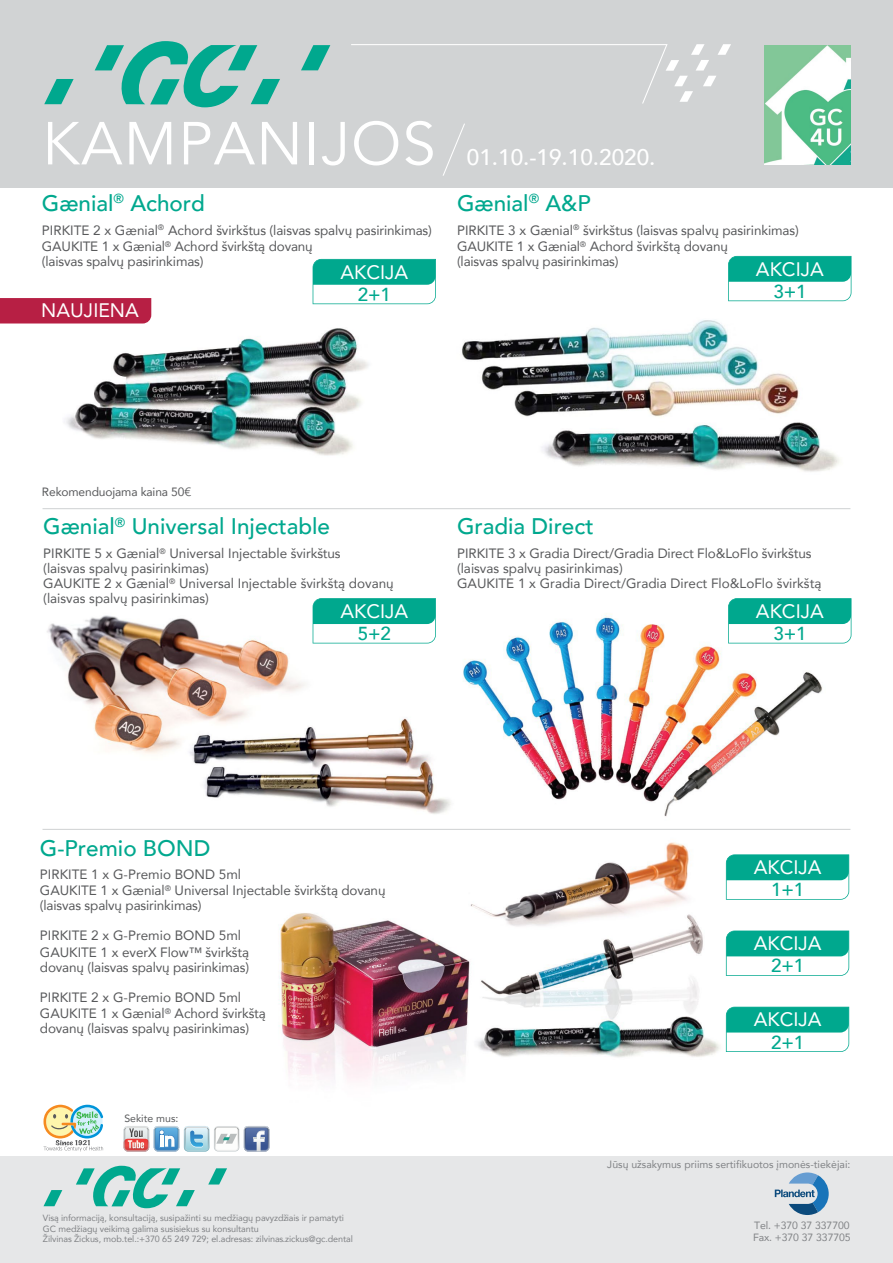
<style>
.page{position:relative;width:893px;height:1263px;background:#fff}
.page>*{position:absolute;margin:0;border:0;box-sizing:border-box;transform-origin:0 0}
.t1{font:60px "Avenir";letter-spacing:.02em;color:#fff}
.t2{font:500 22.5px "Avenir";color:#00a88e}
.t3{font:500 22.5px "Avenir";color:#fff}
.t4{font:19.5px "Avenir";color:#fff}
.t5{font:500 18.75px "Avenir";color:#00a88e}
.t6{font:13.5px/16.5px "Avenir";letter-spacing:-.005em;color:#58595b}
.t7{font:12px "Avenir";letter-spacing:-.01em;color:#58595b}
.t8{font:10.5px/12px "Avenir";color:#808285}
.t9{font:10.5px "Avenir";color:#58595b}
.t10{font:9px/10.5px "Avenir";letter-spacing:-.01em;color:#808285}
</style>
<div class="page">
<img style="left:0;top:187px;width:893px;height:970px">
<svg style="left:313px;top:259px;width:123px;height:45px"></svg>
<div style="left:0;top:298px;width:151px;height:25px;background:#b71f44"></div>
<svg style="left:728px;top:256px;width:123px;height:45px"></svg>
<svg style="left:728px;top:598px;width:123px;height:45px"></svg>
<svg style="left:313px;top:598px;width:123px;height:45px"></svg>
<hr style="left:43px;top:508px;width:807px;height:1px;background:#d1d3d4">
<hr style="left:43px;top:829px;width:807px;height:1px;background:#d1d3d4">
<svg style="left:726px;top:854px;width:123px;height:46px"></svg>
<svg style="left:726px;top:930px;width:123px;height:46px"></svg>
<svg style="left:726px;top:1007px;width:123px;height:45px"></svg>
<svg style="left:43px;top:1105px;width:60px;height:46px"></svg>
<svg style="left:124px;top:1126px;width:145px;height:25px"></svg>
<div style="left:0;top:0;width:893px;height:187px;background:#d1d3d4"></div>
<img style="left:765px;top:46px;width:85px;height:118px">
<svg style="left:351px;top:44px;width:380px;height:60px"></svg>
<svg style="left:44px;top:41px;width:286px;height:66px"></svg>
<svg style="left:443px;top:124px;width:22px;height:52px"></svg>
<div style="left:0;top:1157px;width:893px;height:106px;background:#e6e7e8"></div>
<svg style="left:44px;top:1166px;width:183px;height:42px"></svg>
<svg style="left:775px;top:1172px;width:54px;height:43px"></svg>
<h1 class="t1" style="left:42px;top:108px;width:395px">KAMPANIJOS</h1>
<h2 class="t2" style="left:42px;top:183px;width:165px">Gænial<sup>®</sup> Achord</h2>
<p class="t6" style="left:42px;top:221px;width:392px">PIRKITE 2 x Gænial<sup>®</sup> Achord švirkštus (laisvas spalvų pasirinkimas)<br>GAUKITE 1 x Gænial<sup>®</sup> Achord švirkštą dovanų</p>
<p class="t6" style="left:42px;top:253px;width:163px">(laisvas spalvų pasirinkimas)</p>
<h3 class="t4" style="left:340px;top:256px;width:69px">AKCIJA</h3>
<h3 class="t5" style="left:358px;top:278px;width:35px">2+1</h3>
<h3 class="t4" style="left:41px;top:295px;width:99px">NAUJIENA</h3>
<h2 class="t3" style="left:467px;top:138px;width:190px">01.10.-19.10.2020.</h2>
<h2 class="t2" style="left:457px;top:183px;width:135px">Gænial<sup>®</sup> A&amp;P</h2>
<p class="t6" style="left:457px;top:221px;width:343px">PIRKITE 3 x Gænial<sup>®</sup> švirkštus (laisvas spalvų pasirinkimas)<br>GAUKITE 1 x Gænial<sup>®</sup> Achord švirkštą dovanų</p>
<p class="t6" style="left:457px;top:253px;width:163px">(laisvas spalvų pasirinkimas)</p>
<h3 class="t4" style="left:756px;top:253px;width:69px">AKCIJA</h3>
<h3 class="t5" style="left:773px;top:275px;width:35px">3+1</h3>
<p class="t7" style="left:42px;top:483px;width:151px">Rekomenduojama kaina 50€</p>
<h2 class="t2" style="left:43px;top:507px;width:288px">Gænial<sup>®</sup> Universal Injectable</h2>
<p class="t6" style="left:43px;top:546px;width:352px;line-height:15px">PIRKITE 5 x Gænial<sup>®</sup> Universal Injectable švirkštus<br>(laisvas spalvų pasirinkimas)<br>GAUKITE 2 x Gænial<sup>®</sup> Universal Injectable švirkštą dovanų (laisvas spalvų pasirinkimas)</p>
<h3 class="t4" style="left:340px;top:595px;width:69px">AKCIJA</h3>
<h3 class="t5" style="left:358px;top:617px;width:35px">5+2</h3>
<h2 class="t2" style="left:457px;top:507px;width:138px">Gradia Direct</h2>
<p class="t6" style="left:457px;top:546px;width:366px;line-height:15px">PIRKITE 3 x Gradia Direct/Gradia Direct Flo&amp;LoFlo švirkštus (laisvas spalvų pasirinkimas)<br>GAUKITE 1 x Gradia Direct/Gradia Direct Flo&amp;LoFlo švirkštą</p>
<h3 class="t4" style="left:756px;top:595px;width:69px">AKCIJA</h3>
<h3 class="t5" style="left:773px;top:617px;width:35px">3+1</h3>
<h2 class="t2" style="left:40px;top:829px;width:172px">G-Premio BOND</h2>
<p class="t6" style="left:40px;top:866px;width:347px">PIRKITE 1 x G-Premio BOND 5ml<br>GAUKITE 1 x Gænial<sup>®</sup> Universal Injectable švirkštą dovanų</p>
<p class="t6" style="left:40px;top:897px;width:163px">(laisvas spalvų pasirinkimas)</p>
<p class="t6" style="left:40px;top:927px;width:211px">PIRKITE 2 x G-Premio BOND 5ml<br>GAUKITE 1 x everX Flow™ švirkštą</p>
<p class="t6" style="left:40px;top:959px;width:211px">dovanų (laisvas spalvų pasirinkimas)</p>
<p class="t6" style="left:40px;top:989px;width:227px">PIRKITE 2 x G-Premio BOND 5ml<br>GAUKITE 1 x Gænial<sup>®</sup> Achord švirkštą</p>
<p class="t6" style="left:40px;top:1020px;width:211px">dovanų (laisvas spalvų pasirinkimas)</p>
<p class="t9" style="left:124px;top:1110px;width:56px">Sekite mus:</p>
<p class="t10" style="left:43px;top:1213px;width:311px">Visą informaciją, konsultaciją, susipažinti su medžiagų pavyzdžiais ir pamatyti<br>GC medžiagų veikimą galima susisiekus su konsultantu<br>Žilvinas Žickus, mob.tel.:+370 65 249 729; el.adresas: zilvinas.zickus@gc.dental</p>
<h3 class="t4" style="left:754px;top:852px;width:69px">AKCIJA</h3>
<h3 class="t5" style="left:771px;top:873px;width:35px">1+1</h3>
<h3 class="t4" style="left:754px;top:928px;width:69px">AKCIJA</h3>
<h3 class="t5" style="left:771px;top:950px;width:35px">2+1</h3>
<h3 class="t4" style="left:754px;top:1004px;width:69px">AKCIJA</h3>
<h3 class="t5" style="left:771px;top:1026px;width:35px">2+1</h3>
<p class="t8" style="left:607px;top:1158px;width:245px">Jūsų užsakymus priims sertifikuotos įmonės-tiekėjai:</p>
<p class="t8" style="left:753px;top:1219px;width:99px">Tel. +370 37 337700<br>Fax. +370 37 337705</p>
</div>
